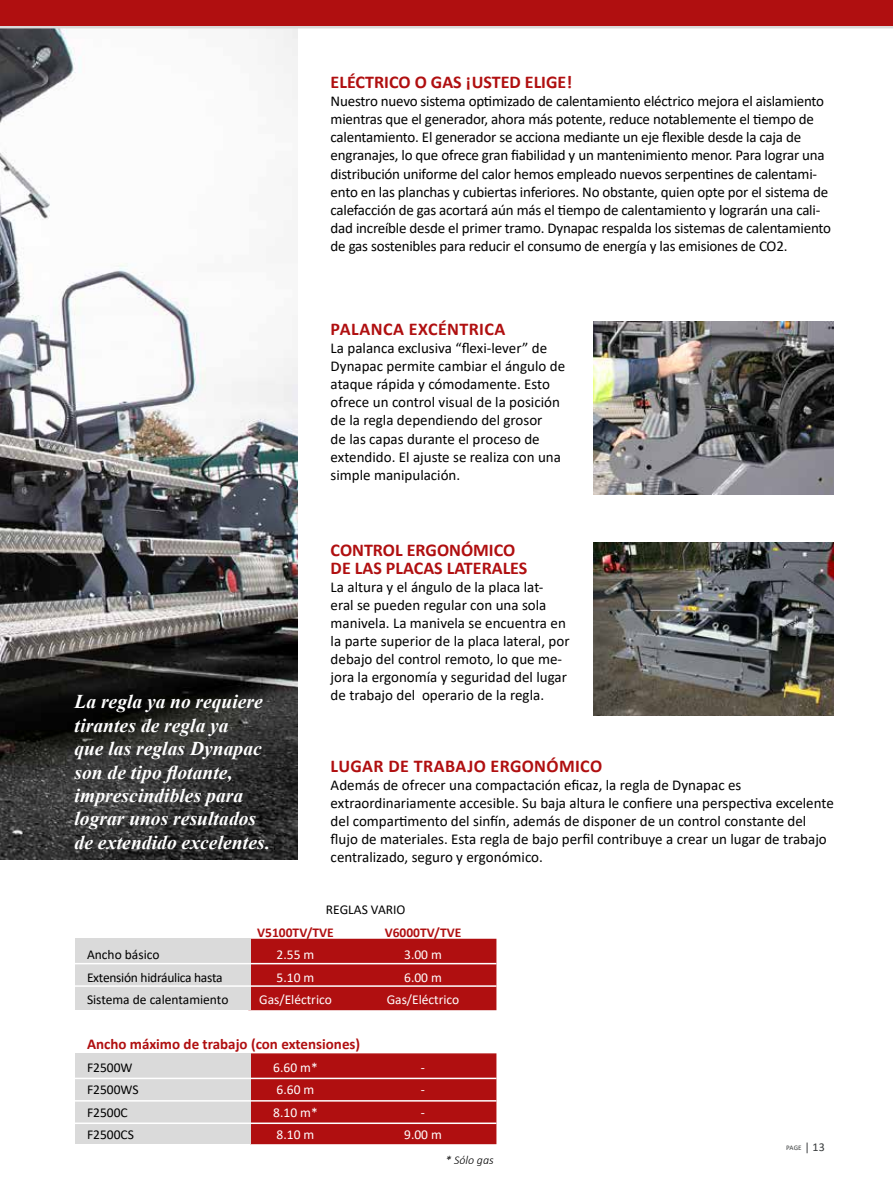
<style>
.page{position:relative;width:893px;height:1191px;background:#fff}
.page>*{position:absolute;margin:0;border:0;box-sizing:border-box;transform-origin:0 0}
.t1{font:italic 700 19.5px/23.4px "Times New Roman";color:#fff}
.t2{font:700 18px/18px "Calibri";color:#b00f10}
.t3{font:700 18px "Calibri";letter-spacing:.02em;color:#b00f10}
.t4{font:15px/18px "Calibri";letter-spacing:-.015em;color:#000}
.t5{font:700 15px "Calibri";color:#b00f10}
.t6{font:13.5px "Calibri";color:#fff}
.t7{font:13.5px "Calibri";color:#000}
.t8{font:13.5px "Calibri";letter-spacing:-.02em;color:#000}
.t9{font:700 13.5px "Calibri";color:#b00f10}
.t10{font:italic 300 12px "Calibri";color:#000}
.t11{font:7.05px "Calibri";color:#373a3b}
.s1{font-size:12px}
</style>
<div class="page">
<img style="left:0;top:28px;width:298px;height:831px">
<hr style="left:0;top:25px;width:893px;height:3px;background:#dadada">
<div style="left:0;top:0;width:893px;height:26px;background:#b00f10"></div>
<div style="left:250px;top:1053px;width:246px;height:91px;background:#b00f10;border:2px solid #b00f10"></div>
<div style="left:248px;top:938px;width:248px;height:72px;background:#b00f10;border:2px solid #b00f10"></div>
<div style="left:75px;top:938px;width:175px;height:72px;background:#dadada"></div>
<div style="left:75px;top:1053px;width:175px;height:91px;background:#dadada"></div>
<hr style="left:75px;top:963px;width:421px;height:1px;background:#fff">
<hr style="left:75px;top:985px;width:421px;height:1px;background:#fff">
<hr style="left:75px;top:1077px;width:421px;height:2px;background:#fff">
<hr style="left:75px;top:1100px;width:421px;height:1px;background:#fff">
<hr style="left:75px;top:1122px;width:421px;height:2px;background:#fff">
<img style="left:593px;top:542px;width:241px;height:173px">
<img style="left:593px;top:322px;width:241px;height:172px">
<p class="t2" style="left:331px;top:73px;width:243px">ELÉCTRICO O GAS ¡USTED ELIGE!</p>
<p class="t4" style="left:331px;top:92px;width:502px">Nuestro nuevo sistema optimizado de calentamiento eléctrico mejora el aislamiento mientras que el generador, ahora más potente, reduce notablemente el tiempo de calentamiento. El generador se acciona mediante un eje flexible desde la caja de engranajes, lo que ofrece gran fiabilidad y un mantenimiento menor. Para lograr una distribución uniforme del calor hemos empleado nuevos serpentines de calentami&shy;ento en las planchas y cubiertas inferiores. No obstante, quien opte por el sistema de calefacción de gas acortará aún más el tiempo de calentamiento y lograrán una cali&shy;dad increíble desde el primer tramo. Dynapac respalda los sistemas de calentamiento de gas sostenibles para reducir el consumo de energía y las emisiones de CO2.</p>
<h1 class="t1" style="left:75px;top:689px;width:197px">La regla ya no requiere tirantes de regla ya<br>que las reglas Dynapac son de tipo flotante, imprescindibles para lograr unos resultados de extendido excelentes.</h1>
<p class="t3" style="left:331px;top:317px;width:176px">PALANCA EXCÉNTRICA</p>
<p class="t4" style="left:331px;top:339px;width:236px">La palanca exclusiva “flexi-lever” de Dynapac permite cambiar el ángulo de ataque rápida y cómodamente. Esto ofrece un control visual de la posición de la regla dependiendo del grosor<br>de las capas durante el proceso de extendido. El ajuste se realiza con una simple manipulación.</p>
<p class="t2" style="left:331px;top:541px;width:198px">CONTROL ERGONÓMICO<br>DE LAS PLACAS LATERALES</p>
<p class="t4" style="left:331px;top:577px;width:240px">La altura y el ángulo de la placa lat&shy;eral se pueden regular con una sola manivela. La manivela se encuentra en la parte superior de la placa lateral, por debajo del control remoto, lo que me&shy;jora la ergonomía y seguridad del lugar de trabajo del operario de la regla.</p>
<p class="t3" style="left:331px;top:753px;width:273px">LUGAR DE TRABAJO ERGONÓMICO</p>
<p class="t4" style="left:331px;top:776px;width:505px">Además de ofrecer una compactación eficaz, la regla de Dynapac es extraordinariamente accesible. Su baja altura le confiere una perspectiva excelente del compartimento del sinfín, además de disponer de un control constante del flujo de materiales. Esta regla de bajo perfil contribuye a crear un lugar de trabajo centralizado, seguro y ergonómico.</p>
<p class="t7" style="left:326px;top:900px;width:81px">REGLAS VARIO</p>
<p class="t9" style="left:257px;top:922px;width:78px">V5100TV/TVE</p>
<p class="t9" style="left:385px;top:922px;width:78px">V6000TV/TVE</p>
<p class="t7" style="left:87px;top:945px;width:74px">Ancho básico</p>
<p class="t6" style="left:277px;top:945px;width:39px">2.55 m</p>
<p class="t6" style="left:404px;top:945px;width:39px">3.00 m</p>
<p class="t8" style="left:87px;top:967px;width:137px">Extensión hidráulica hasta</p>
<p class="t6" style="left:277px;top:967px;width:39px">5.10 m</p>
<p class="t6" style="left:404px;top:967px;width:39px">6.00 m</p>
<p class="t7" style="left:87px;top:990px;width:143px">Sistema de calentamiento</p>
<p class="t6" style="left:259px;top:990px;width:74px">Gas/Eléctrico</p>
<p class="t6" style="left:387px;top:990px;width:74px">Gas/Eléctrico</p>
<p class="t5" style="left:87px;top:1033px;width:275px">Ancho máximo de trabajo (con extensiones)</p>
<p class="t7" style="left:87px;top:1057px;width:47px">F2500W</p>
<p class="t6" style="left:273px;top:1057px;width:46px">6.60 m*</p>
<p class="t6" style="left:421px;top:1057px;width:6px">-</p>
<p class="t7" style="left:87px;top:1080px;width:53px">F2500WS</p>
<p class="t6" style="left:277px;top:1080px;width:39px">6.60 m</p>
<p class="t6" style="left:421px;top:1080px;width:6px">-</p>
<p class="t7" style="left:87px;top:1102px;width:42px">F2500C</p>
<p class="t6" style="left:273px;top:1102px;width:46px">8.10 m*</p>
<p class="t6" style="left:421px;top:1102px;width:6px">-</p>
<p class="t7" style="left:87px;top:1125px;width:48px">F2500CS</p>
<p class="t6" style="left:277px;top:1125px;width:39px">8.10 m</p>
<p class="t6" style="left:404px;top:1125px;width:39px">9.00 m</p>
<p class="t10" style="left:445px;top:1152px;width:50px">* Sólo gas</p>
<p class="t11" style="left:786px;top:1142px;width:40px">PAGE <span class="s1">| 13</span></p>
</div>
